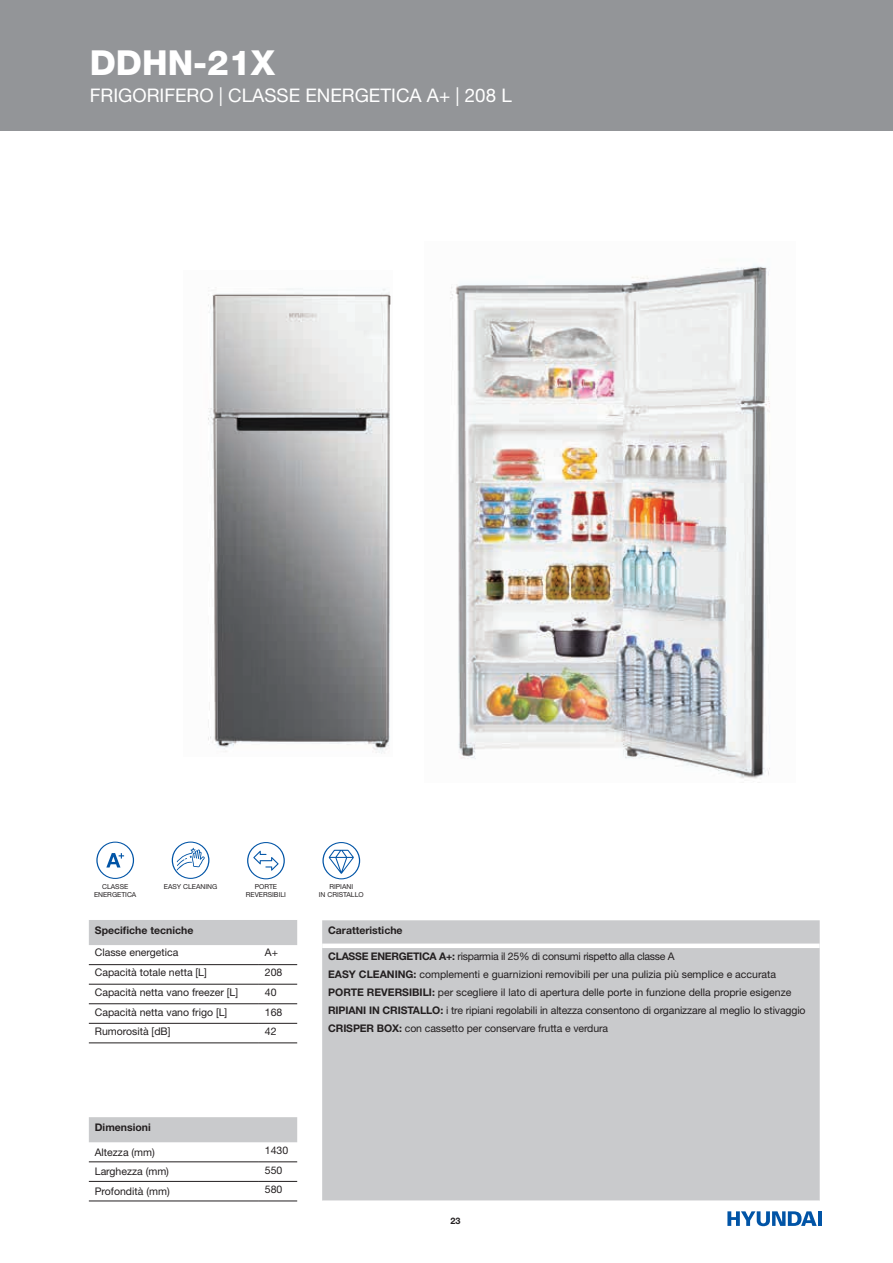
<style>
.page{position:relative;width:893px;height:1263px;background:#fff}
.page>*{position:absolute;margin:0;border:0;box-sizing:border-box;transform-origin:0 0}
.t1{font:800 34.5px "Helvetica Neue LT Std";color:#fff}
.t2{font:18.75px "Helvetica Neue LT Std";color:#fff}
.t3{font:10.5px/18px "Helvetica Neue LT Std";color:#231f20}
.t4{font:700 10.5px "Helvetica Neue LT Std";color:#231f20}
.t5{font:700 9px "Helvetica Neue LT Std";color:#231f20}
.t6{font:6.9px/8.2px "Helvetica Neue LT Std";color:#231f20;text-align:center}
.s1{font-weight:700}
</style>
<div class="page">
<div style="left:0;top:0;width:893px;height:131px;background:#939598"></div>
<div style="left:322px;top:920px;width:498px;height:280px;background:#c9cacc"></div>
<div style="left:322px;top:943px;width:498px;height:5px;background:#fff"></div>
<div style="left:89px;top:920px;width:208px;height:25px;background:#c9cacc"></div>
<hr style="left:89px;top:964px;width:170px;height:1px;background:#231f20">
<hr style="left:259px;top:964px;width:38px;height:1px;background:#231f20">
<hr style="left:89px;top:984px;width:170px;height:1px;background:#231f20">
<hr style="left:259px;top:984px;width:38px;height:1px;background:#231f20">
<hr style="left:89px;top:1003px;width:170px;height:1px;background:#231f20">
<hr style="left:259px;top:1003px;width:38px;height:1px;background:#231f20">
<hr style="left:89px;top:1023px;width:170px;height:1px;background:#231f20">
<hr style="left:259px;top:1023px;width:38px;height:1px;background:#231f20">
<hr style="left:89px;top:1042px;width:170px;height:1px;background:#231f20">
<hr style="left:259px;top:1042px;width:38px;height:1px;background:#231f20">
<img style="left:208px;top:288px;width:183px;height:466px">
<img style="left:450px;top:264px;width:320px;height:515px">
<svg style="left:172px;top:841px;width:37px;height:38px"></svg>
<svg style="left:247px;top:842px;width:38px;height:37px"></svg>
<svg style="left:322px;top:842px;width:38px;height:37px"></svg>
<svg style="left:96px;top:842px;width:38px;height:37px"></svg>
<div style="left:89px;top:1117px;width:208px;height:25px;background:#c9cacc"></div>
<hr style="left:89px;top:1201px;width:170px;height:1px;background:#231f20">
<hr style="left:89px;top:1161px;width:170px;height:1px;background:#231f20">
<hr style="left:89px;top:1181px;width:170px;height:1px;background:#231f20">
<hr style="left:259px;top:1161px;width:38px;height:1px;background:#231f20">
<hr style="left:259px;top:1181px;width:38px;height:1px;background:#231f20">
<hr style="left:259px;top:1201px;width:38px;height:1px;background:#231f20">
<svg style="left:727px;top:1211px;width:90px;height:15px"></svg>
<hr style="left:818px;top:1211px;width:3px;height:15px;background:#0154a6">
<h1 class="t1" style="left:90px;top:42px;width:187px">DDHN-21X</h1>
<h2 class="t2" style="left:90px;top:84px;width:424px">FRIGORIFERO | CLASSE ENERGETICA A+ | 208 L</h2>
<p class="t6" style="left:94px;top:882px;width:44px">CLASSE<br>ENERGETICA</p>
<p class="t6" style="left:164px;top:882px;width:55px">EASY CLEANING</p>
<p class="t6" style="left:246px;top:882px;width:42px">PORTE<br>REVERSIBILI</p>
<p class="t6" style="left:319px;top:882px;width:46px">RIPIANI<br>IN CRISTALLO</p>
<p class="t4" style="left:95px;top:924px;width:100px">Specifiche tecniche</p>
<p class="t3" style="left:95px;top:943px;width:85px">Classe energetica</p>
<p class="t3" style="left:265px;top:943px;width:15px">A+</p>
<p class="t3" style="left:95px;top:963px;width:114px">Capacità totale netta [L]</p>
<p class="t3" style="left:265px;top:963px;width:19px">208</p>
<p class="t3" style="left:95px;top:983px;width:145px">Capacità netta vano freezer [L]</p>
<p class="t3" style="left:265px;top:983px;width:13px">40</p>
<p class="t3" style="left:95px;top:1003px;width:134px">Capacità netta vano frigo [L]</p>
<p class="t3" style="left:265px;top:1003px;width:19px">168</p>
<p class="t3" style="left:95px;top:1022px;width:77px">Rumorosità [dB]</p>
<p class="t3" style="left:265px;top:1022px;width:13px">42</p>
<p class="t4" style="left:95px;top:1121px;width:57px">Dimensioni</p>
<p class="t3" style="left:95px;top:1143px;width:62px">Altezza (mm)</p>
<p class="t3" style="left:265px;top:1141px;width:25px">1430</p>
<p class="t3" style="left:95px;top:1162px;width:76px">Larghezza (mm)</p>
<p class="t3" style="left:265px;top:1161px;width:19px">550</p>
<p class="t3" style="left:95px;top:1182px;width:76px">Profondità (mm)</p>
<p class="t3" style="left:265px;top:1180px;width:19px">580</p>
<p class="t4" style="left:328px;top:924px;width:76px">Caratteristiche</p>
<p class="t3" style="left:328px;top:947px;width:479px"><span class="s1">CLASSE ENERGETICA A+:</span> risparmia il 25% di consumi rispetto alla classe A<br><span class="s1">EASY CLEANING:</span> complementi e guarnizioni removibili per una pulizia più semplice e accurata <span class="s1">PORTE REVERSIBILI:</span> per scegliere il lato di apertura delle porte in funzione della proprie esigenze <span class="s1">RIPIANI IN CRISTALLO:</span> i tre ripiani regolabili in altezza consentono di organizzare al meglio lo stivaggio <span class="s1">CRISPER BOX:</span> con cassetto per conservare frutta e verdura</p>
<p class="t5" style="left:450px;top:1215px;width:12px">23</p>
</div>
